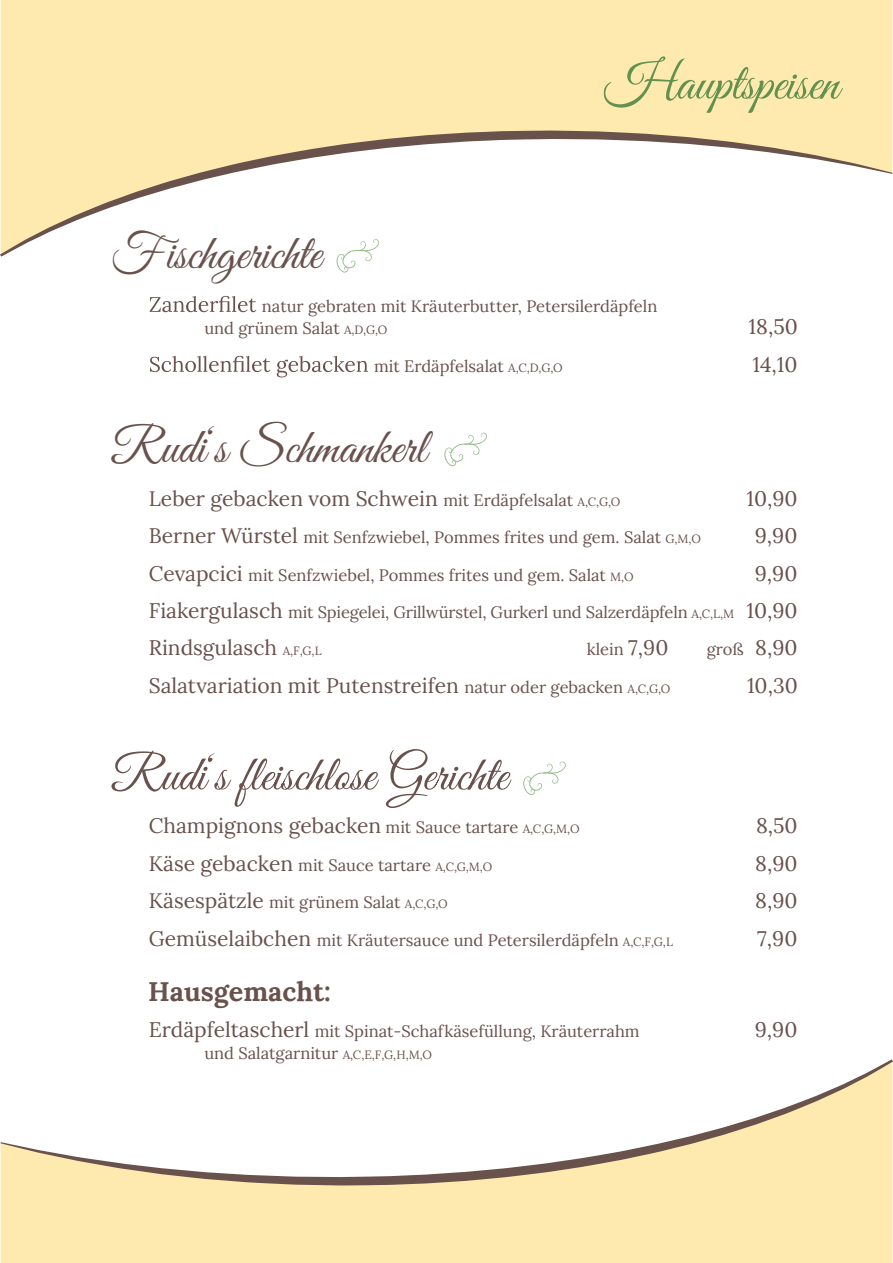
<style>
.page{position:relative;width:893px;height:1263px;background:#fff}
.page>*{position:absolute;margin:0;border:0;box-sizing:border-box;transform-origin:0 0}
.t1{font:52.5px "Great Vibes";color:#61904f}
.t2{font:49.5px "Great Vibes";color:#69514c}
.t3{font:700 27px "Lora";color:#69514c}
.t4{font:21px "Lora";color:#69514c}
.t5{font:16.5px/22.5px "Lora";color:#69514c}
.s1{font-size:12px}
.s2{font-size:16.5px}
.s3{font-size:21px}
</style>
<div class="page">
<div style="left:1px;top:0;width:891px;height:130px;background:#feeaaf"></div>
<svg style="left:0;top:130px;width:892px;height:127px"></svg>
<div style="left:1px;top:1185px;width:891px;height:78px;background:#feeaaf"></div>
<svg style="left:0;top:1059px;width:893px;height:126px"></svg>
<svg style="left:150px;top:296px;width:106px;height:16px"></svg>
<svg style="left:150px;top:356px;width:218px;height:21px"></svg>
<svg style="left:111px;top:749px;width:401px;height:59px"></svg>
<svg style="left:337px;top:239px;width:42px;height:34px"></svg>
<svg style="left:444px;top:433px;width:43px;height:33px"></svg>
<svg style="left:523px;top:761px;width:43px;height:34px"></svg>
<h1 class="t1" style="left:604px;top:54px;width:236px">Hauptspeisen</h1>
<h2 class="t2" style="left:111px;top:226px;width:212px">Fischgerichte</h2>
<p class="t5" style="left:204px;top:294px;width:454px;text-indent:58px">natur gebraten mit Kräuterbutter, Petersilerdäpfeln und grünem Salat <span class="s1">A,D,G,O</span></p>
<p class="t4" style="left:749px;top:311px;width:51px">18,50</p>
<p class="t5" style="left:374px;top:354px;width:190px">mit Erdäpfelsalat <span class="s1">A,C,D,G,O</span></p>
<p class="t4" style="left:752px;top:348px;width:47px">14,10</p>
<h2 class="t2" style="left:111px;top:420px;width:318px">Rudi‘s Schmankerl</h2>
<p class="t4" style="left:149px;top:483px;width:473px">Leber gebacken vom Schwein <span class="s2">mit Erdäpfelsalat</span> <span class="s1">A,C,G,O</span></p>
<p class="t4" style="left:746px;top:483px;width:53px">10,90</p>
<p class="t5" style="left:149px;top:525px;width:553px"><span class="s3">Berner Würstel</span> mit Senfzwiebel, Pommes frites und gem. Salat <span class="s1">G,M,O</span></p>
<p class="t4" style="left:755px;top:520px;width:44px">9,90</p>
<p class="t5" style="left:149px;top:562px;width:486px"><span class="s3">Cevapcici</span> mit Senfzwiebel, Pommes frites und gem. Salat <span class="s1">M,O</span></p>
<p class="t4" style="left:755px;top:557px;width:44px">9,90</p>
<p class="t5" style="left:149px;top:600px;width:650px"><span class="s3">Fiakergulasch</span> mit Spiegelei, Grillwürstel, Gurkerl und Salzerdäpfeln <span class="s1">A,C,L,M</span> <span class="s3">10,90</span></p>
<p class="t4" style="left:149px;top:632px;width:174px">Rindsgulasch <span class="s1">A,F,G,L</span></p>
<p class="t5" style="left:587px;top:637px;width:83px">klein <span class="s3">7,90</span></p>
<p class="t5" style="left:707px;top:637px;width:92px">groß <span class="s3">8,90</span></p>
<p class="t4" style="left:149px;top:669px;width:523px">Salatvariation mit Putenstreifen <span class="s2">natur oder gebacken</span> <span class="s1">A,C,G,O</span></p>
<p class="t4" style="left:747px;top:669px;width:52px">10,30</p>
<p class="t4" style="left:149px;top:810px;width:432px">Champignons gebacken <span class="s2">mit Sauce tartare</span> <span class="s1">A,C,G,M,O</span></p>
<p class="t4" style="left:756px;top:810px;width:43px">8,50</p>
<p class="t5" style="left:149px;top:852px;width:345px"><span class="s3">Käse gebacken</span> mit Sauce tartare <span class="s1">A,C,G,M,O</span></p>
<p class="t4" style="left:755px;top:847px;width:44px">8,90</p>
<p class="t5" style="left:149px;top:890px;width:300px"><span class="s3">Käsespätzle</span> mit grünem Salat <span class="s1">A,C,G,O</span></p>
<p class="t4" style="left:755px;top:885px;width:44px">8,90</p>
<p class="t5" style="left:149px;top:927px;width:526px"><span class="s3">Gemüselaibchen</span> mit Kräutersauce und Petersilerdäpfeln <span class="s1">A,C,F,G,L</span></p>
<p class="t4" style="left:757px;top:922px;width:42px">7,90</p>
<h3 class="t3" style="left:148px;top:968px;width:184px">Hausgemacht:</h3>
<p class="t5" style="left:204px;top:1019px;width:437px;text-indent:-56px"><span class="s3">Erdäpfeltascherl</span> mit Spinat-Schafkäsefüllung, Kräuterrahm und Salatgarnitur <span class="s1">A,C,E,F,G,H,M,O</span></p>
<p class="t4" style="left:755px;top:1013px;width:44px">9,90</p>
</div>
